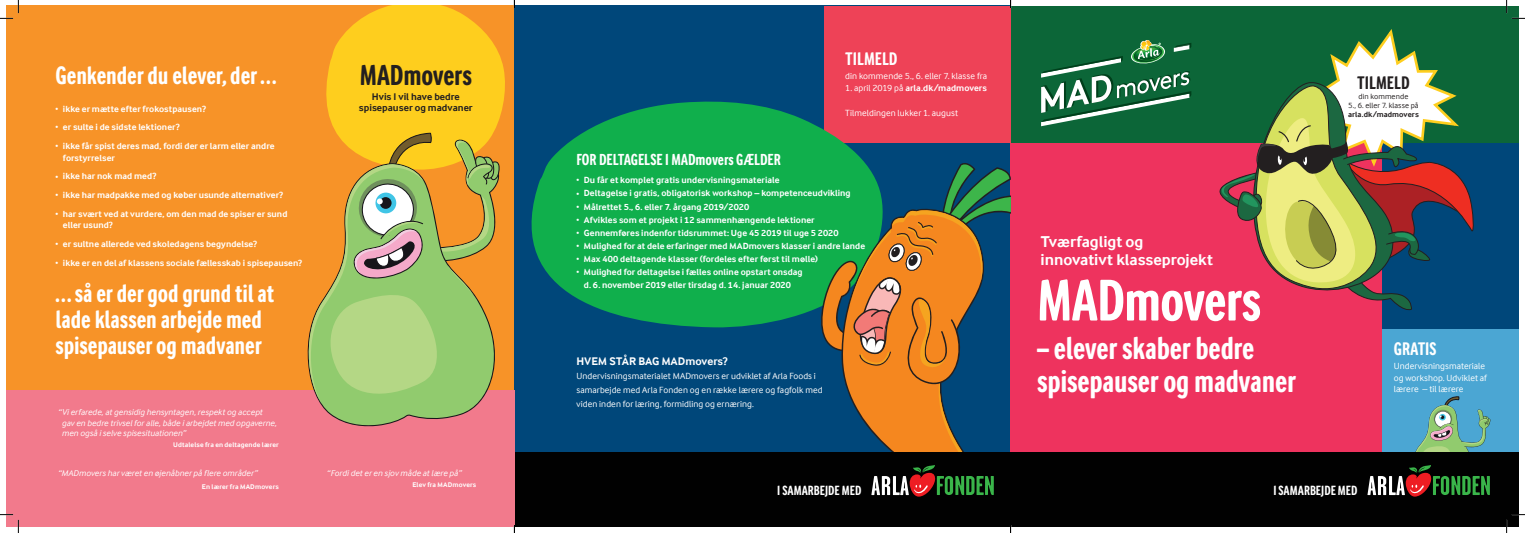
<style>
.page{position:relative;width:1525px;height:533px;background:#fff}
.page>*{position:absolute;margin:0;border:0;box-sizing:border-box;transform-origin:0 0}
.t1{font:700 61.07px "Arla Inter Face Condensed";letter-spacing:-.015em;color:#fff}
.t2{font:700 33.07px/32.7px "Arla Inter Face Condensed";letter-spacing:-.01em;color:#fff;scale:.8 1}
.t3{font:700 30.01px "Arla Inter Face Condensed";letter-spacing:-.01em;color:#231f20}
.t4{font:700 26.25px/26.2px "Arla Inter Face Condensed";letter-spacing:-.01em;color:#fff}
.t5{font:700 18.99px "Arla Inter Face Condensed";color:#fff}
.t6{font:700 18.99px "Arla Inter Face Condensed";color:#231f20}
.t7{font:700 16.62px "Arla Inter Face Condensed";letter-spacing:-.005em;color:#fff}
.t8{font:700 16.19px/17.9px "Arla Inter Face";letter-spacing:-.005em;color:#fff}
.t9{font:700 13.91px "Arla Inter Face Condensed";color:#fff}
.t10{font:700 11.38px "Arla Inter Face";color:#fff}
.t11{font:700 10.06px/10.5px "Arla Inter Face";color:#231f20;text-align:center}
.t12{font:700 9.19px/11.4px "Arla Inter Face";letter-spacing:.005em;color:#fff}
.t13{font:9.19px/11.4px "Arla Inter Face";letter-spacing:.005em;color:#fff}
.t14{font:italic 8.75px/10.5px "Arla Inter Face";letter-spacing:.01em;color:#fff}
.t15{font:7.88px/8.8px "Arla Inter Face";letter-spacing:.015em;color:#231f20;text-align:center}
.t16{font:700 7.88px "Arla Inter Face";letter-spacing:.01em;color:#231f20}
.t17{font:700 7px "Arla Inter Face";letter-spacing:.015em;color:#fff}
.s1{font-weight:400;font-size:5.69px}
.s2{font-weight:400}
</style>
<div class="page">
<div style="left:6px;top:6px;width:508px;height:521px;background:#f79328"></div>
<div style="left:514px;top:6px;width:497px;height:521px;background:#00477a"></div>
<div style="left:1011px;top:142px;width:378px;height:314px;background:#ee335e"></div>
<div style="left:1383px;top:328px;width:136px;height:128px;background:#4ba6d3"></div>
<div style="left:1383px;top:142px;width:136px;height:186px;background:#00477a"></div>
<div style="left:1011px;top:6px;width:508px;height:136px;background:#0c6638"></div>
<div style="left:1011px;top:452px;width:508px;height:75px;background:#010101"></div>
<div style="left:824px;top:6px;width:187px;height:136px;background:#ee4257"></div>
<svg style="left:531px;top:101px;width:357px;height:227px;fill:#10af4c"></svg>
<div style="left:514px;top:452px;width:497px;height:75px;background:#010101"></div>
<svg style="left:1041px;top:40px;width:150px;height:86px"></svg>
<svg style="left:1367px;top:396px;width:124px;height:100px"></svg>
<svg style="left:812px;top:159px;width:198px;height:337px"></svg>
<div style="left:6px;top:390px;width:508px;height:137px;background:#f27a8c"></div>
<svg style="left:321px;top:405px;width:156px;height:22px;fill:#91cb6e"></svg>
<svg style="left:307px;top:6px;width:198px;height:399px"></svg>
<svg style="left:1217px;top:29px;width:258px;height:283px"></svg>
<svg style="left:0;top:0;width:19px;height:19px"></svg>
<svg style="left:0;top:514px;width:19px;height:19px"></svg>
<svg style="left:1506px;top:0;width:19px;height:19px"></svg>
<svg style="left:1506px;top:514px;width:19px;height:19px"></svg>
<h3 class="t4" style="left:56px;top:62px;width:222px">Genkender du elever, der …</h3>
<p class="t12" style="left:56px;top:103px;width:152px"><span class="s1">•</span> ikke er mætte efter frokostpausen?</p>
<p class="t12" style="left:56px;top:122px;width:126px"><span class="s1">•</span> er sulte i de sidste lektioner?</p>
<p class="t12" style="left:63px;top:140px;width:213px;text-indent:-7px"><span class="s1">•</span> ikke får spist deres mad, fordi der er larm eller andre forstyrrelser</p>
<p class="t12" style="left:56px;top:171px;width:102px"><span class="s1">•</span> ikke har nok mad med?</p>
<p class="t12" style="left:56px;top:189px;width:229px"><span class="s1">•</span> ikke har madpakke med og køber usunde alternativer?</p>
<p class="t12" style="left:63px;top:208px;width:226px;text-indent:-7px"><span class="s1">•</span> har svært ved at vurdere, om den mad de spiser er sund eller usund?</p>
<p class="t12" style="left:56px;top:238px;width:203px"><span class="s1">•</span> er sultne allerede ved skoledagens begyndelse?</p>
<p class="t12" style="left:56px;top:257px;width:248px"><span class="s1">•</span> ikke er en del af klassens sociale fællesskab i spisepausen?</p>
<h3 class="t4" style="left:56px;top:279px;width:220px">… så er der god grund til at lade klassen arbejde med spisepauser og madvaner</h3>
<p class="t14" style="left:62px;top:407px;width:216px;text-indent:-4px">“ Vi erfarede, at gensidig hensyntagen, respekt og accept gav en bedre trivsel for alle, både i arbejdet med opgaverne, men også i selve spisesituationen”</p>
<p class="t17" style="left:173px;top:441px;width:107px">Udtalelse fra en deltagende lærer</p>
<p class="t14" style="left:58px;top:468px;width:201px">“ MADmovers har været en øjenåbner på flere områder”</p>
<p class="t17" style="left:202px;top:482px;width:78px">En lærer fra MADmovers</p>
<h3 class="t3" style="left:360px;top:58px;width:114px">MADmovers</h3>
<p class="t11" style="left:359px;top:91px;width:115px">Hvis I vil have bedre spisepauser og madvaner</p>
<p class="t14" style="left:327px;top:468px;width:136px">“ Fordi det er en sjov måde at lære på”</p>
<p class="t17" style="left:412px;top:480px;width:65px">Elev fra MADmovers</p>
<h3 class="t5" style="left:845px;top:48px;width:54px">TILMELD</h3>
<p class="t13" style="left:845px;top:70px;width:143px">din kommende 5., 6. eller 7. klasse fra</p>
<p class="t12" style="left:845px;top:82px;width:143px"><span class="s2">1. april 2019 på</span> arla.dk/madmovers</p>
<p class="t13" style="left:845px;top:107px;width:114px">Tilmeldingen lukker 1. august</p>
<h3 class="t7" style="left:576px;top:150px;width:206px">FOR DELTAGELSE I MADmovers GÆLDER</h3>
<p class="t12" style="left:576px;top:174px;width:205px"><span class="s1">•</span> Du får et komplet gratis undervisningsmateriale</p>
<p class="t12" style="left:576px;top:188px;width:276px"><span class="s1">•</span> Deltagelse i gratis, obligatorisk workshop – kompetenceudvikling</p>
<p class="t12" style="left:576px;top:201px;width:174px"><span class="s1">•</span> Målrettet 5., 6. eller 7. årgang 2019/2020</p>
<p class="t12" style="left:576px;top:214px;width:240px"><span class="s1">•</span> Afvikles som et projekt i 12 sammenhængende lektioner</p>
<p class="t12" style="left:576px;top:227px;width:264px"><span class="s1">•</span> Gennemføres indenfor tidsrummet: Uge 45 2019 til uge 5 2020</p>
<p class="t12" style="left:576px;top:240px;width:290px"><span class="s1">•</span> Mulighed for at dele erfaringer med MADmovers klasser i andre lande</p>
<p class="t12" style="left:576px;top:253px;width:243px"><span class="s1">•</span> Max 400 deltagende klasser (fordeles efter først til mølle)</p>
<p class="t12" style="left:576px;top:265px;width:228px;line-height:13.1px;text-align:center"><span class="s1">•</span> Mulighed for deltagelse i fælles online opstart onsdag d. 6. november 2019 eller tirsdag d. 14. januar 2020</p>
<p class="t10" style="left:576px;top:355px;width:153px">HVEM STÅR BAG MADmovers?</p>
<p class="t13" style="left:576px;top:369px;width:248px;line-height:14px">Undervisningsmaterialet MADmovers er udviklet af Arla Foods i samarbejde med Arla Fonden og en række lærere og fagfolk med viden inden for læring, formidling og ernæring.</p>
<h3 class="t8" style="left:1041px;top:232px;width:174px">Tværfagligt og innovativt klasseprojekt</h3>
<h1 class="t1" style="left:1037px;top:265px;width:225px">MADmovers</h1>
<h2 class="t2" style="left:1037px;top:331px;width:325px">– elever skaber bedre spisepauser og madvaner</h2>
<h3 class="t6" style="left:1357px;top:72px;width:54px">TILMELD</h3>
<p class="t15" style="left:1348px;top:92px;width:72px">din kommende<br>5., 6. eller 7. klasse på</p>
<p class="t16" style="left:1348px;top:110px;width:72px">arla.dk/madmovers</p>
<h3 class="t5" style="left:1394px;top:338px;width:44px">GRATIS</h3>
<p class="t13" style="left:1394px;top:360px;width:95px">Undervisningsmateriale og workshop. Udviklet af lærere – til lærere</p>
<h3 class="t9" style="left:777px;top:483px;width:86px">I SAMARBEJDE MED</h3>
<h3 class="t9" style="left:1273px;top:483px;width:86px">I SAMARBEJDE MED</h3>
</div>
